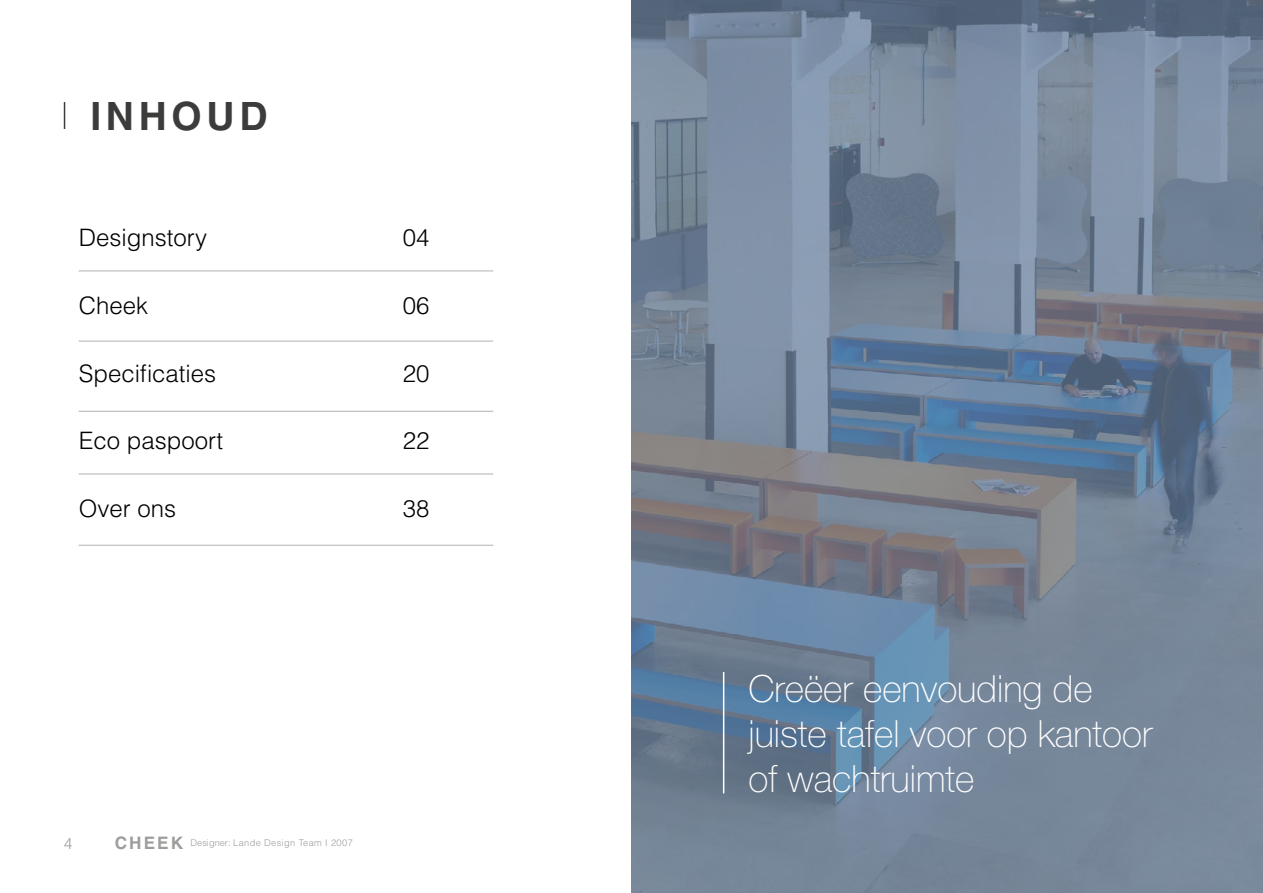
<style>
.page{position:relative;width:1263px;height:893px;background:#fff}
.page>*{position:absolute;margin:0;border:0;box-sizing:border-box;transform-origin:0 0}
.t1{font:700 39px "Helvetica LT Std";letter-spacing:.12em;color:#3c3c3b}
.t2{font:100 37.5px/45px "Helvetica Neue LT Std";color:#fff}
.t3{font:300 24px "Helvetica LT Std";color:#000}
.t4{font:300 15.6px "Helvetica LT Std";color:#9d9d9c}
.t5{font:300 9.3px "Helvetica LT Std";letter-spacing:.04em;color:#9d9d9c}
.s1{font-weight:700;font-size:17.25px}
</style>
<div class="page">
<img style="left:631px;top:0;width:632px;height:893px">
<hr style="left:79px;top:271px;width:414px;height:1px;background:#b3b2b2">
<hr style="left:79px;top:341px;width:414px;height:1px;background:#b3b2b2">
<hr style="left:79px;top:411px;width:414px;height:1px;background:#b3b2b2">
<hr style="left:79px;top:474px;width:414px;height:1px;background:#b3b2b2">
<hr style="left:79px;top:545px;width:414px;height:1px;background:#b3b2b2">
<svg style="left:64px;top:102px;width:1px;height:27px"></svg>
<hr style="left:723px;top:672px;width:1px;height:121px;background:#fff">
<h1 class="t1" style="left:90px;top:93px;width:179px">INHOUD</h1>
<p class="t3" style="left:79px;top:223px;width:130px">Designstory</p>
<p class="t3" style="left:403px;top:223px;width:28px">04</p>
<p class="t3" style="left:79px;top:290px;width:71px">Cheek</p>
<p class="t3" style="left:403px;top:290px;width:28px">06</p>
<p class="t3" style="left:79px;top:358px;width:139px">Specificaties</p>
<p class="t3" style="left:403px;top:358px;width:28px">20</p>
<p class="t3" style="left:79px;top:426px;width:146px">Eco paspoort</p>
<p class="t3" style="left:403px;top:426px;width:28px">22</p>
<p class="t3" style="left:79px;top:494px;width:99px">Over ons</p>
<p class="t3" style="left:403px;top:494px;width:28px">38</p>
<p class="t4" style="left:64px;top:834px;width:10px">4</p>
<p class="t5" style="left:115px;top:837px;width:239px"><span class="s1">CHEEK</span> Designer: Lande Design Team I 2007</p>
<h2 class="t2" style="left:748px;top:666px;width:405px">Creëer eenvouding de juiste tafel voor op kantoor of wachtruimte</h2>
</div>
